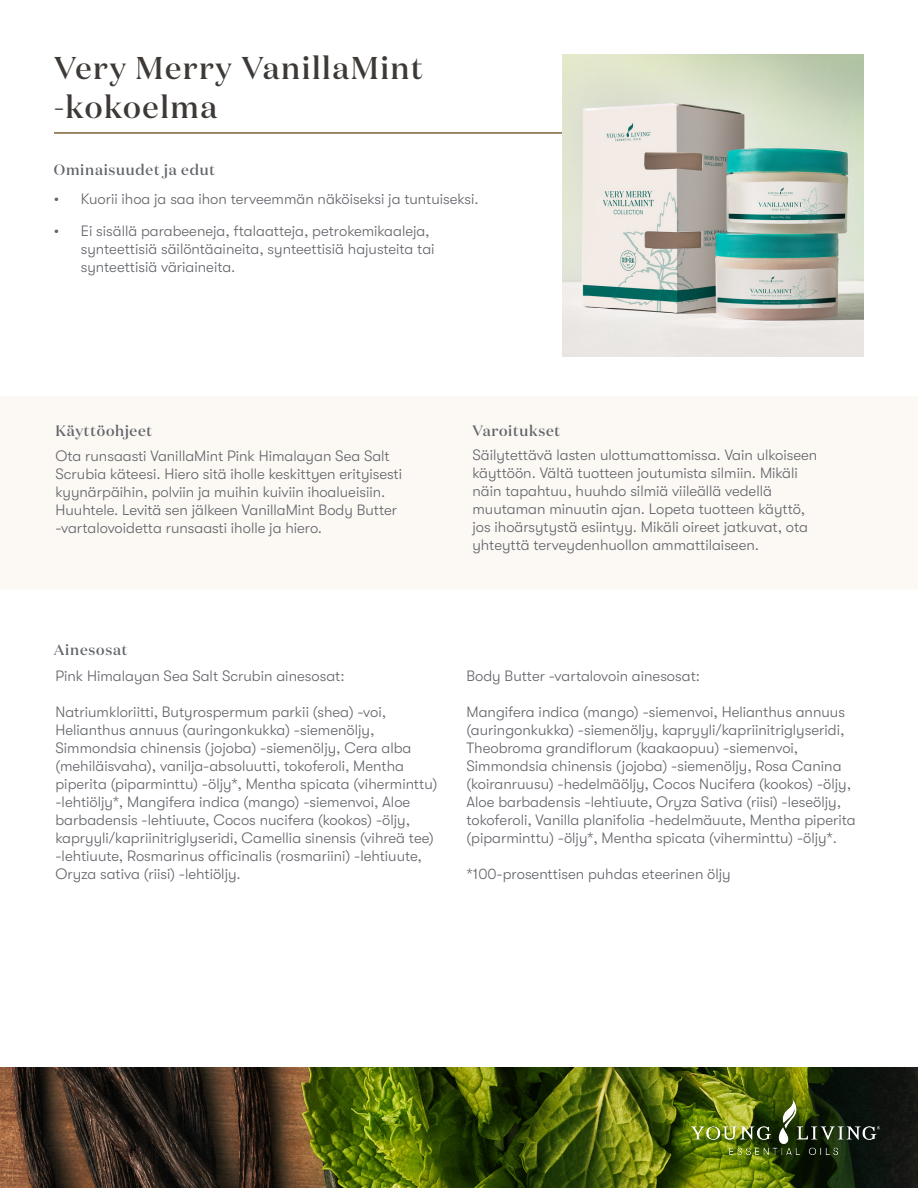
<style>
.page{position:relative;width:918px;height:1188px;background:#fff}
.page>*{position:absolute;margin:0;border:0;box-sizing:border-box;transform-origin:0 0}
.t1{font:500 31.5px/39px "Domaine Display";letter-spacing:.05em;color:#3d3936}
.t2{font:300 15px/18px "GT Walsheim Pro";color:#61646a}
.t3{font:500 15px "Domaine Display";letter-spacing:.05em;color:#61646a}
</style>
<div class="page">
<div style="left:0;top:396px;width:918px;height:193px;background:#fcf8f4"></div>
<img style="left:0;top:1067px;width:918px;height:121px">
<img style="left:691px;top:1100px;width:188px;height:55px">
<hr style="left:54px;top:132px;width:544px;height:2px;background:#80623b">
<img style="left:562px;top:55px;width:302px;height:301px">
<h1 class="t1" style="left:54px;top:48px;width:371px">Very Merry VanillaMint -kokoelma</h1>
<p class="t3" style="left:54px;top:160px;width:163px">Ominaisuudet ja edut</p>
<p class="t2" style="left:54px;top:190px;width:426px">• Kuorii ihoa ja saa ihon terveemmän näköiseksi ja tuntuiseksi.</p>
<p class="t2" style="left:81px;top:222px;width:355px;text-indent:-27px">• Ei sisällä parabeeneja, ftalaatteja, petrokemikaaleja, synteettisiä säilöntäaineita, synteettisiä hajusteita tai synteettisiä väriaineita.</p>
<p class="t3" style="left:55px;top:421px;width:98px">Käyttöohjeet</p>
<p class="t2" style="left:55px;top:447px;width:348px">Ota runsaasti VanillaMint Pink Himalayan Sea Salt Scrubia käteesi. Hiero sitä iholle keskittyen erityisesti kyynärpäihin, polviin ja muihin kuiviin ihoalueisiin.<br>Huuhtele. Levitä sen jälkeen VanillaMint Body Butter -vartalovoidetta runsaasti iholle ja hiero.</p>
<p class="t3" style="left:472px;top:421px;width:89px">Varoitukset</p>
<p class="t2" style="left:472px;top:446px;width:346px">Säilytettävä lasten ulottumattomissa. Vain ulkoiseen käyttöön. Vältä tuotteen joutumista silmiin. Mikäli näin tapahtuu, huuhdo silmiä viileällä vedellä muutaman minuutin ajan. Lopeta tuotteen käyttö, jos ihoärsytystä esiintyy. Mikäli oireet jatkuvat, ota yhteyttä terveydenhuollon ammattilaiseen.</p>
<p class="t3" style="left:54px;top:641px;width:75px">Ainesosat</p>
<p class="t2" style="left:55px;top:667px;width:291px">Pink Himalayan Sea Salt Scrubin ainesosat:</p>
<p class="t2" style="left:55px;top:703px;width:383px">Natriumkloriitti, Butyrospermum parkii (shea) -voi, Helianthus annuus (auringonkukka) -siemenöljy, Simmondsia chinensis (jojoba) -siemenöljy, Cera alba (mehiläisvaha), vanilja-absoluutti, tokoferoli, Mentha piperita (piparminttu) -öljy*, Mentha spicata (viherminttu) -lehtiöljy*, Mangifera indica (mango) -siemenvoi, Aloe barbadensis -lehtiuute, Cocos nucifera (kookos) -öljy, kapryyli/kapriinitriglyseridi, Camellia sinensis (vihreä tee) -lehtiuute, Rosmarinus officinalis (rosmariini) -lehtiuute, Oryza sativa (riisi) -lehtiöljy.</p>
<p class="t2" style="left:467px;top:667px;width:235px">Body Butter -vartalovoin ainesosat:</p>
<p class="t2" style="left:467px;top:703px;width:391px">Mangifera indica (mango) -siemenvoi, Helianthus annuus (auringonkukka) -siemenöljy, kapryyli/kapriinitriglyseridi, Theobroma grandiflorum (kaakaopuu) -siemenvoi, Simmondsia chinensis (jojoba) -siemenöljy, Rosa Canina (koiranruusu) -hedelmäöljy, Cocos Nucifera (kookos) -öljy, Aloe barbadensis -lehtiuute, Oryza Sativa (riisi) -leseöljy, tokoferoli, Vanilla planifolia -hedelmäuute, Mentha piperita (piparminttu) -öljy*, Mentha spicata (viherminttu) -öljy*.</p>
<p class="t2" style="left:467px;top:865px;width:266px">*100-prosenttisen puhdas eteerinen öljy</p>
</div>
